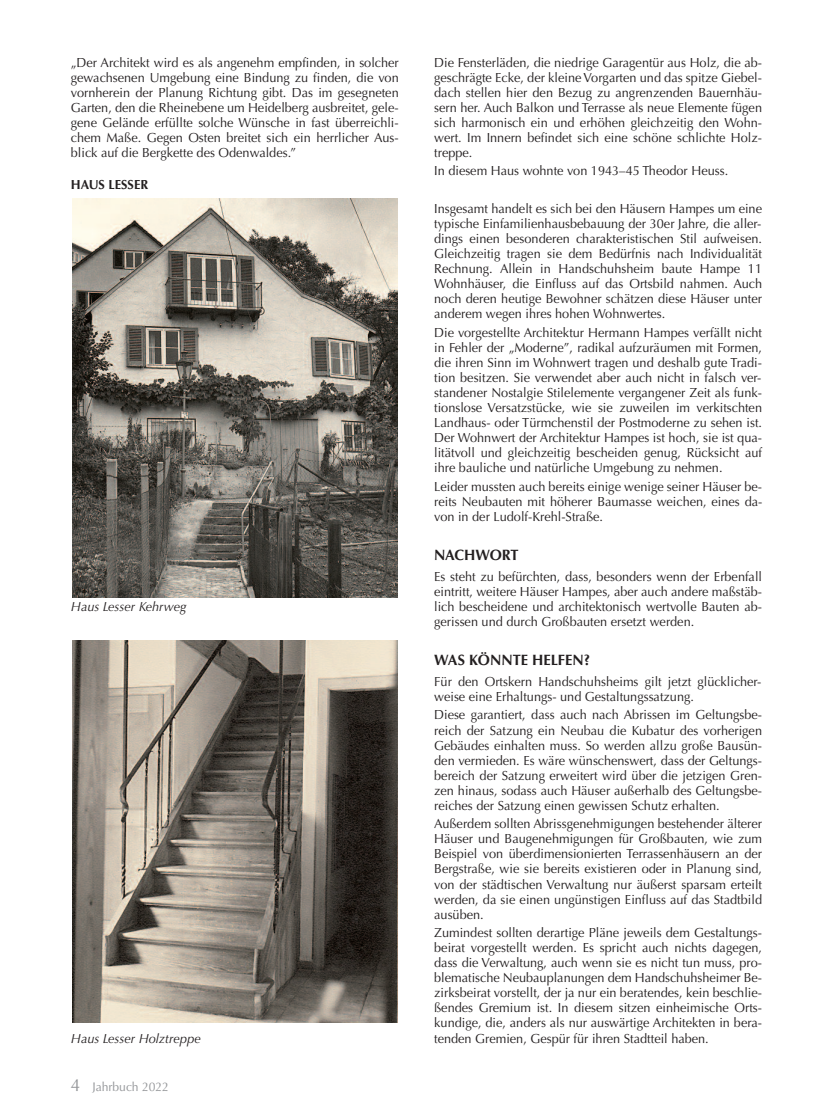
<style>
.page{position:relative;width:833px;height:1117px;background:#fff}
.page>*{position:absolute;margin:0;border:0;box-sizing:border-box;transform-origin:0 0}
.t1{font:700 15px "Optima LT";color:#231f20}
.t2{font:700 15px "Optima LT";letter-spacing:-.02em;color:#231f20}
.t3{font:13.12px/15px "Optima LT";color:#231f20;text-align:justify}
.t4{font:italic 13.12px "Optima LT";color:#231f20}
.t5{font:700 13.12px "Optima LT";color:#231f20}
.t6{font:12.5px "Optima LT";color:#939598}
.s1{font-size:17.5px}
</style>
<div class="page">
<img style="left:72px;top:199px;width:325px;height:398px">
<img style="left:72px;top:640px;width:325px;height:382px">
<p class="t3" style="left:71px;top:56px;width:329px">„Der Architekt wird es als angenehm empfinden, in solcher gewachsenen Umgebung eine Bindung zu finden, die von vornherein der Planung Richtung gibt. Das im gesegneten Garten, den die Rheinebene um Heidelberg ausbreitet, gele&shy;gene Gelände erfüllte solche Wünsche in fast überreichli&shy;chem Maße. Gegen Osten breitet sich ein herrlicher Aus&shy;blick auf die Bergkette des Odenwaldes.”</p>
<p class="t5" style="left:71px;top:179px;width:79px">HAUS LESSER</p>
<p class="t4" style="left:71px;top:601px;width:117px">Haus Lesser Kehrweg</p>
<p class="t4" style="left:71px;top:1032px;width:131px">Haus Lesser Holztreppe</p>
<p class="t6" style="left:71px;top:1081px;width:100px"><span class="s1">4</span> Jahrbuch 2022</p>
<p class="t3" style="left:434px;top:56px;width:329px">Die Fensterläden, die niedrige Garagentür aus Holz, die ab&shy;geschrägte Ecke, der kleine Vorgarten und das spitze Giebel&shy;dach stellen hier den Bezug zu angrenzenden Bauernhäu&shy;sern her. Auch Balkon und Terrasse als neue Elemente fügen sich harmonisch ein und erhöhen gleichzeitig den Wohn&shy;wert. Im Innern befindet sich eine schöne schlichte Holz&shy;treppe.</p>
<p class="t3" style="left:434px;top:165px;width:295px">In diesem Haus wohnte von 1943–45 Theodor Heuss.</p>
<p class="t3" style="left:434px;top:202px;width:329px">Insgesamt handelt es sich bei den Häusern Hampes um eine typische Einfamilienhausbebauung der 30er Jahre, die aller&shy;dings einen besonderen charakteristischen Stil aufweisen.<br>Gleichzeitig tragen sie dem Bedürfnis nach Individualität Rechnung. Allein in Handschuhsheim baute Hampe 11<br>Wohnhäuser, die Einfluss auf das Ortsbild nahmen. Auch noch deren heutige Bewohner schätzen diese Häuser unter anderem wegen ihres hohen Wohnwertes.</p>
<p class="t3" style="left:434px;top:326px;width:329px">Die vorgestellte Architektur Hermann Hampes verfällt nicht in Fehler der „Moderne”, radikal aufzuräumen mit Formen, die ihren Sinn im Wohnwert tragen und deshalb gute Tradi&shy;tion besitzen. Sie verwendet aber auch nicht in falsch ver&shy;standener Nostalgie Stilelemente vergangener Zeit als funk&shy;tionslose Versatzstücke, wie sie zuweilen im verkitschten Landhaus- oder Türmchenstil der Postmoderne zu sehen ist.<br>Der Wohnwert der Architektur Hampes ist hoch, sie ist qua&shy;litätvoll und gleichzeitig bescheiden genug, Rücksicht auf ihre bauliche und natürliche Umgebung zu nehmen.</p>
<p class="t3" style="left:434px;top:479px;width:330px">Leider mussten auch bereits einige wenige seiner Häuser be&shy;reits Neubauten mit höherer Baumasse weichen, eines da&shy;von in der Ludolf-Krehl-Straße.</p>
<p class="t2" style="left:434px;top:549px;width:86px">NACHWORT</p>
<p class="t3" style="left:434px;top:570px;width:329px">Es steht zu befürchten, dass, besonders wenn der Erbenfall eintritt, weitere Häuser Hampes, aber auch andere maßstäb&shy;lich bescheidene und architektonisch wertvolle Bauten ab&shy;gerissen und durch Großbauten ersetzt werden.</p>
<p class="t1" style="left:434px;top:654px;width:158px">WAS KÖNNTE HELFEN?</p>
<p class="t3" style="left:434px;top:675px;width:329px">Für den Ortskern Handschuhsheims gilt jetzt glücklicher&shy;weise eine Erhaltungs- und Gestaltungssatzung.</p>
<p class="t3" style="left:434px;top:708px;width:329px">Diese garantiert, dass auch nach Abrissen im Geltungsbe&shy;reich der Satzung ein Neubau die Kubatur des vorherigen Gebäudes einhalten muss. So werden allzu große Bausün&shy;den vermieden. Es wäre wünschenswert, dass der Geltungs&shy;bereich der Satzung erweitert wird über die jetzigen Gren&shy;zen hinaus, sodass auch Häuser außerhalb des Geltungsbe&shy;reiches der Satzung einen gewissen Schutz erhalten.</p>
<p class="t3" style="left:434px;top:817px;width:329px">Außerdem sollten Abrissgenehmigungen bestehender älterer Häuser und Baugenehmigungen für Großbauten, wie zum Beispiel von überdimensionierten Terrassenhäusern an der Bergstraße, wie sie bereits existieren oder in Planung sind, von der städtischen Verwaltung nur äußerst sparsam erteilt werden, da sie einen ungünstigen Einfluss auf das Stadtbild ausüben.</p>
<p class="t3" style="left:434px;top:926px;width:329px">Zumindest sollten derartige Pläne jeweils dem Gestaltungs&shy;beirat vorgestellt werden. Es spricht auch nichts dagegen, dass die Verwaltung, auch wenn sie es nicht tun muss, pro&shy;blematische Neubauplanungen dem Handschuhsheimer Be&shy;zirksbeirat vorstellt, der ja nur ein beratendes, kein beschlie&shy;ßendes Gremium ist. In diesem sitzen einheimische Orts&shy;kundige, die, anders als nur auswärtige Architekten in bera&shy;tenden Gremien, Gespür für ihren Stadtteil haben.</p>
</div>
